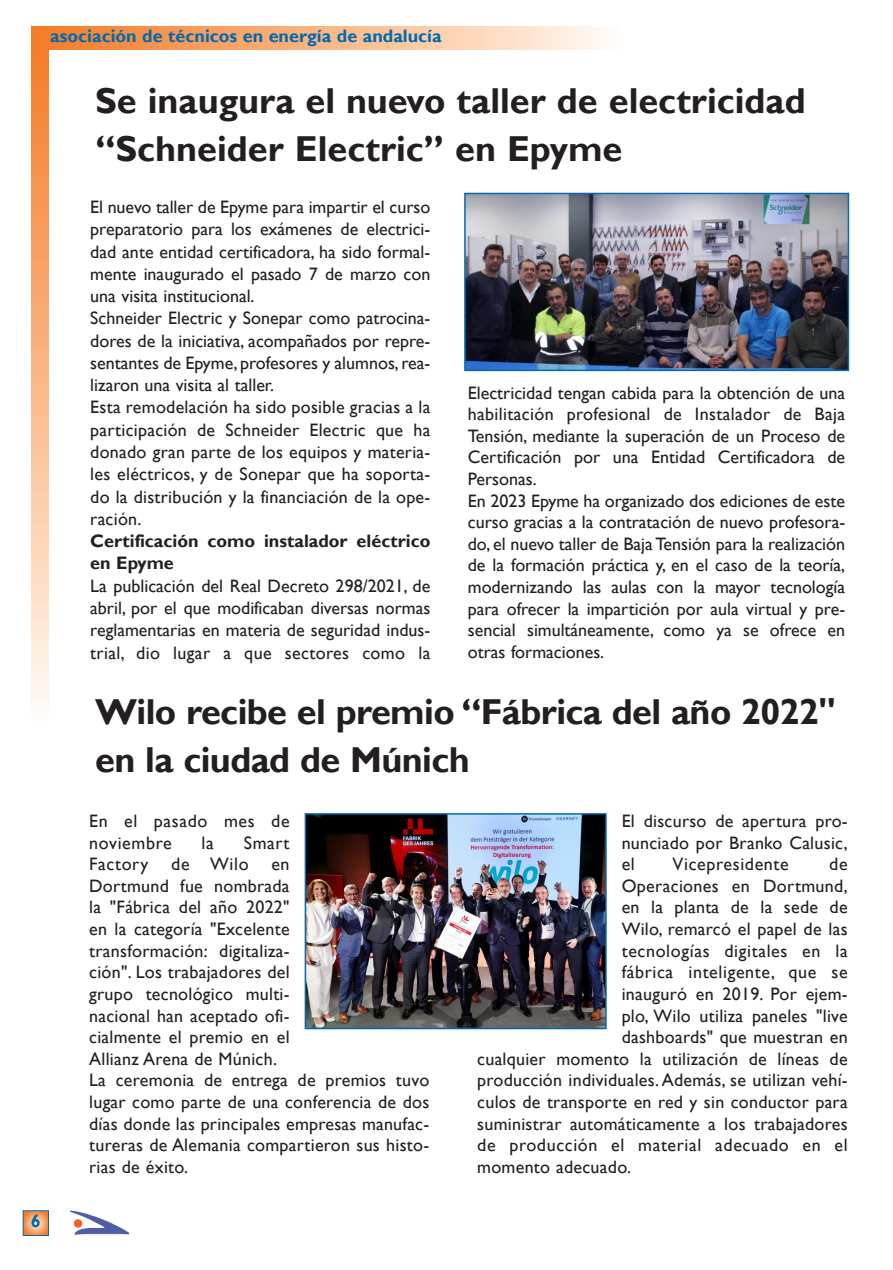
<style>
.page{position:relative;width:893px;height:1270px;background:#fff}
.page>*{position:absolute;margin:0;border:0;box-sizing:border-box;transform-origin:0 0}
.t1{font:700 36px/48px "Gill Sans";color:#231f20}
.t2{font:18px/21.6px "Gill Sans";letter-spacing:.015em;color:#231f20}
.t3{font:18px/21.6px "Gill Sans";letter-spacing:.035em;color:#231f20}
.t4{font:700 18px/22.4px "Gill Sans";color:#231f20}
.t5{font:700 18px "Gill Sans";color:#006aad}
</style>
<div class="page">
<svg style="left:25px;top:1212px;width:22px;height:21px"></svg>
<div style="left:23px;top:1210px;width:26px;height:25px;border:1px solid #006aad"></div>
<img style="left:70px;top:1210px;width:59px;height:25px">
<div style="left:32px;top:42px;width:17px;height:687px;background:linear-gradient(to bottom,#f47923,#fffbf3)"></div>
<div style="left:32px;top:26px;width:588px;height:23px;background:linear-gradient(to right,#f47822,#fff9f1)"></div>
<img style="left:467px;top:196px;width:379px;height:172px">
<div style="left:464px;top:193px;width:385px;height:178px;border:2px solid #006aad"></div>
<img style="left:307px;top:816px;width:296px;height:210px">
<div style="left:304px;top:813px;width:302px;height:216px;border:2px solid #006aad"></div>
<p class="t5" style="left:50px;top:25px;width:393px">asociación de técnicos en energía de andalucía</p>
<h1 class="t1" style="left:95px;top:76px;width:712px">Se inaugura el nuevo taller de electricidad “Schneider Electric” en Epyme</h1>
<p class="t2" style="left:90px;top:195px;width:341px;line-height:22.2px">El nuevo taller de Epyme para impartir el curso preparatorio para los exámenes de electrici&shy;dad ante entidad certificadora, ha sido formal&shy;mente inaugurado el pasado 7 de marzo con una visita institucional.<br>Schneider Electric y Sonepar como patrocina&shy;dores de la iniciativa, acompañados por repre&shy;sentantes de Epyme, profesores y alumnos,rea&shy;lizaron una visita al taller.<br>Esta remodelación ha sido posible gracias a la participación de Schneider Electric que ha donado gran parte de los equipos y materia&shy;les eléctricos, y de Sonepar que ha soporta&shy;do la distribución y la financiación de la ope&shy;ración.</p>
<p class="t4" style="left:90px;top:530px;width:341px">Certificación como instalador eléctrico en Epyme</p>
<p class="t2" style="left:90px;top:574px;width:341px;line-height:22.2px;text-align:justify">La publicación del Real Decreto 298/2021, de abril, por el que modificaban diversas normas reglamentarias en materia de seguridad indus&shy;trial, dio lugar a que sectores como la</p>
<p class="t2" style="left:468px;top:381px;width:379px">Electricidad tengan cabida para la obtención de una habilitación profesional de Instalador de Baja Tensión, mediante la superación de un Proceso de Certificación por una Entidad Certificadora de Personas.<br>En 2023 Epyme ha organizado dos ediciones de este curso gracias a la contratación de nuevo profesora&shy;do, el nuevo taller de BajaTensión para la realización de la formación práctica y, en el caso de la teoría, modernizando las aulas con la mayor tecnología para ofrecer la impartición por aula virtual y pre&shy;sencial simultáneamente, como ya se ofrece en otras formaciones.</p>
<h1 class="t1" style="left:95px;top:688px;width:742px">Wilo recibe el premio “Fábrica del año 2022" en la ciudad de Múnich</h1>
<p class="t5" style="left:31px;top:1210px;width:11px">6</p>
<p class="t3" style="left:89px;top:810px;width:202px">En el pasado mes de noviembre</p>
<p class="t2" style="left:202px;top:831px;width:14px">la</p>
<p class="t2" style="left:244px;top:831px;width:47px">Smart</p>
<p class="t3" style="left:89px;top:853px;width:61px">Factory</p>
<p class="t2" style="left:171px;top:853px;width:79px">de Wilo</p>
<p class="t2" style="left:89px;top:853px;width:341px;text-indent:182px">en<br>Dortmund fue nombrada<br>la "Fábrica del año 2022"<br>en la categoría "Excelente<br>transformación: digitaliza-<br>ción". Los trabajadores del<br>grupo tecnológico multi-<br>nacional han aceptado ofi-<br>cialmente el premio en el<br>Allianz Arena de Múnich.<br>La ceremonia de entrega de premios tuvo lugar como parte de una conferencia de dos días donde las principales empresas manufac&shy;tureras de Alemania compartieron sus histo&shy;rias de éxito.</p>
<p class="t2" style="left:621px;top:810px;width:227px;text-align:justify">El discurso de apertura pro&shy;nunciado por Branko Calusic, el</p>
<p class="t3" style="left:672px;top:853px;width:118px">Vicepresidente</p>
<p class="t2" style="left:829px;top:853px;width:20px">de</p>
<p class="t2" style="left:621px;top:874px;width:227px">Operaciones en Dortmund,</p>
<p class="t2" style="left:621px;top:896px;width:227px">en la planta de la sede de</p>
<p class="t2" style="left:621px;top:918px;width:227px">Wilo, remarcó el papel de las</p>
<p class="t3" style="left:621px;top:939px;width:227px">tecnologías digitales en la</p>
<p class="t3" style="left:621px;top:961px;width:227px">fábrica inteligente, que se</p>
<p class="t2" style="left:621px;top:982px;width:227px">inauguró en 2019. Por ejem-</p>
<p class="t2" style="left:621px;top:1004px;width:227px">plo, Wilo utiliza paneles "live</p>
<p class="t2" style="left:621px;top:1026px;width:227px">dashboards" que muestran en</p>
<p class="t2" style="left:477px;top:1047px;width:372px">cualquier momento la utilización de líneas de</p>
<p class="t2" style="left:477px;top:1069px;width:372px">producción individuales.Además, se utilizan vehí-</p>
<p class="t2" style="left:477px;top:1090px;width:372px">culos de transporte en red y sin conductor para</p>
<p class="t2" style="left:477px;top:1112px;width:372px">suministrar automáticamente a los trabajadores</p>
<p class="t3" style="left:477px;top:1134px;width:372px">de producción el material adecuado en el</p>
<p class="t2" style="left:477px;top:1155px;width:155px">momento adecuado.</p>
</div>
